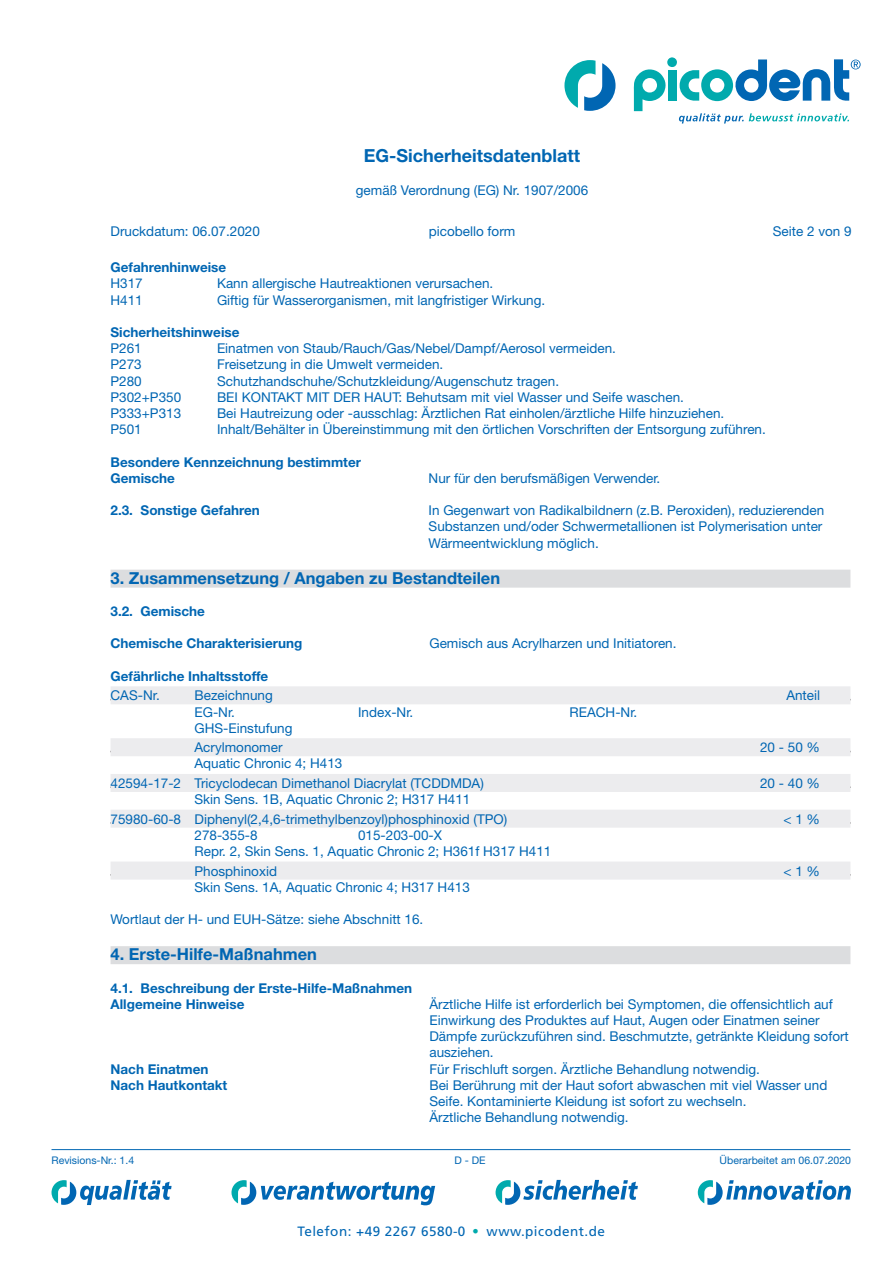
<style>
.page{position:relative;width:893px;height:1263px;background:#fff}
.page>*{position:absolute;margin:0;border:0;box-sizing:border-box;transform-origin:0 0}
.t1{font:39px "Frutiger LT Std";color:#00aaad}
.t2{font:700 18px "Helvetica Neue LT Std";color:#0166b3}
.t3{font:700 16.5px "Helvetica Neue LT Std";color:#0166b3}
.t4{font:13.5px/16.2px "Helvetica Neue LT Std";color:#0166b3}
.t5{font:700 13.5px/16.2px "Helvetica Neue LT Std";color:#0166b3}
.t6{font:13.5px "Frutiger LT Std";letter-spacing:.035em;color:#0166b3}
.t7{font:10.5px "Helvetica Neue LT Std";color:#0166b3}
</style>
<div class="page">
<svg style="left:52px;top:1180px;width:120px;height:25px"></svg>
<svg style="left:496px;top:1180px;width:142px;height:25px"></svg>
<svg style="left:698px;top:1180px;width:153px;height:25px"></svg>
<svg style="left:231px;top:1180px;width:204px;height:25px"></svg>
<svg style="left:634px;top:69px;width:32px;height:42px"></svg>
<div style="left:668px;top:70px;width:9px;height:31px;background:#00aaad"></div>
<div style="left:667px;top:57px;width:10px;height:10px;background:#00aaad;border-radius:50%"></div>
<svg style="left:564px;top:60px;width:51px;height:51px"></svg>
<svg style="left:679px;top:113px;width:170px;height:11px"></svg>
<svg style="left:680px;top:59px;width:181px;height:42px"></svg>
<hr style="left:52px;top:1149px;width:798px;height:1px;background:#0166b3">
<div style="left:111px;top:570px;width:739px;height:18px;background:#dcdddf"></div>
<div style="left:111px;top:686px;width:739px;height:18px;background:#ececee"></div>
<div style="left:111px;top:738px;width:739px;height:18px;background:#ececee"></div>
<div style="left:111px;top:774px;width:739px;height:18px;background:#ececee"></div>
<div style="left:111px;top:810px;width:739px;height:18px;background:#ececee"></div>
<div style="left:111px;top:861px;width:739px;height:18px;background:#ececee"></div>
<div style="left:111px;top:946px;width:739px;height:18px;background:#dcdddf"></div>
<h2 class="t2" style="left:364px;top:144px;width:218px">EG-Sicherheitsdatenblatt</h2>
<p class="t4" style="left:356px;top:182px;width:234px">gemäß Verordnung (EG) Nr. 1907/2006</p>
<p class="t4" style="left:111px;top:223px;width:151px">Druckdatum: 06.07.2020</p>
<p class="t4" style="left:429px;top:223px;width:88px">picobello form</p>
<p class="t4" style="left:773px;top:223px;width:80px">Seite 2 von 9</p>
<p class="t5" style="left:111px;top:259px;width:117px">Gefahrenhinweise</p>
<p class="t4" style="left:111px;top:275px;width:34px">H317</p>
<p class="t4" style="left:217px;top:275px;width:278px">Kann allergische Hautreaktionen verursachen.</p>
<p class="t4" style="left:111px;top:292px;width:34px">H411</p>
<p class="t4" style="left:217px;top:292px;width:330px">Giftig für Wasserorganismen, mit langfristiger Wirkung.</p>
<p class="t5" style="left:111px;top:324px;width:130px">Sicherheitshinweise</p>
<p class="t4" style="left:111px;top:340px;width:33px">P261</p>
<p class="t4" style="left:217px;top:340px;width:400px">Einatmen von Staub/Rauch/Gas/Nebel/Dampf/Aerosol vermeiden.</p>
<p class="t4" style="left:111px;top:356px;width:33px">P273</p>
<p class="t4" style="left:217px;top:356px;width:228px">Freisetzung in die Umwelt vermeiden.</p>
<p class="t4" style="left:111px;top:373px;width:33px">P280</p>
<p class="t4" style="left:217px;top:373px;width:344px">Schutzhandschuhe/Schutzkleidung/Augenschutz tragen.</p>
<p class="t4" style="left:111px;top:389px;width:72px">P302+P350</p>
<p class="t4" style="left:217px;top:389px;width:468px">BEI KONTAKT MIT DER HAUT: Behutsam mit viel Wasser und Seife waschen.</p>
<p class="t4" style="left:111px;top:405px;width:72px">P333+P313</p>
<p class="t4" style="left:217px;top:405px;width:509px">Bei Hautreizung oder -ausschlag: Ärztlichen Rat einholen/ärztliche Hilfe hinzuziehen.</p>
<p class="t4" style="left:111px;top:421px;width:33px">P501</p>
<p class="t4" style="left:217px;top:421px;width:550px">Inhalt/Behälter in Übereinstimmung mit den örtlichen Vorschriften der Entsorgung zuführen.</p>
<p class="t5" style="left:111px;top:453px;width:252px">Besondere Kennzeichnung bestimmter<br>Gemische</p>
<p class="t4" style="left:429px;top:470px;width:233px">Nur für den berufsmäßigen Verwender.</p>
<p class="t5" style="left:111px;top:502px;width:151px">2.3. Sonstige Gefahren</p>
<p class="t4" style="left:429px;top:502px;width:397px">In Gegenwart von Radikalbildnern (z.B. Peroxiden), reduzierenden<br>Substanzen und/oder Schwermetallionen ist Polymerisation unter<br>Wärmeentwicklung möglich.</p>
<p class="t3" style="left:111px;top:568px;width:391px">3. Zusammensetzung / Angaben zu Bestandteilen</p>
<p class="t5" style="left:111px;top:603px;width:96px">3.2. Gemische</p>
<p class="t5" style="left:111px;top:635px;width:193px">Chemische Charakterisierung</p>
<p class="t4" style="left:429px;top:635px;width:249px">Gemisch aus Acrylharzen und Initiatoren.</p>
<p class="t5" style="left:111px;top:668px;width:159px">Gefährliche Inhaltsstoffe</p>
<p class="t4" style="left:111px;top:687px;width:51px">CAS-Nr.</p>
<p class="t4" style="left:195px;top:687px;width:80px">Bezeichnung</p>
<p class="t4" style="left:786px;top:687px;width:35px">Anteil</p>
<p class="t4" style="left:195px;top:703px;width:42px">EG-Nr.</p>
<p class="t4" style="left:358px;top:703px;width:57px">Index-Nr.</p>
<p class="t4" style="left:570px;top:703px;width:69px">REACH-Nr.</p>
<p class="t4" style="left:195px;top:718px;width:100px;line-height:19.5px">GHS-Einstufung<br>Acrylmonomer</p>
<p class="t4" style="left:760px;top:739px;width:62px">20 - 50 %</p>
<p class="t4" style="left:111px;top:754px;width:375px;line-height:19.5px;text-indent:84px">Aquatic Chronic 4; H413<br>42594-17-2 Tricyclodecan Dimethanol Diacrylat (TCDDMDA)</p>
<p class="t4" style="left:111px;top:789px;width:398px;line-height:19.5px;text-indent:84px">Skin Sens. 1B, Aquatic Chronic 2; H317 H411<br>75980-60-8 Diphenyl(2,4,6-trimethylbenzoyl)phosphinoxid (TPO)</p>
<p class="t4" style="left:760px;top:775px;width:62px">20 - 40 %</p>
<p class="t4" style="left:783px;top:810px;width:38px">&lt; 1 %</p>
<p class="t4" style="left:195px;top:827px;width:358px;text-indent:163px">015-203-00-X<br>Repr. 2, Skin Sens. 1, Aquatic Chronic 2; H361f H317 H411</p>
<p class="t4" style="left:195px;top:862px;width:84px">Phosphinoxid</p>
<p class="t4" style="left:783px;top:862px;width:38px">&lt; 1 %</p>
<p class="t4" style="left:195px;top:879px;width:277px">Skin Sens. 1A, Aquatic Chronic 4; H317 H413</p>
<p class="t4" style="left:111px;top:911px;width:314px">Wortlaut der H- und EUH-Sätze: siehe Abschnitt 16.</p>
<p class="t3" style="left:111px;top:944px;width:208px">4. Erste-Hilfe-Maßnahmen</p>
<p class="t5" style="left:111px;top:979px;width:303px">4.1. Beschreibung der Erste-Hilfe-Maßnahmen<br>Allgemeine Hinweise</p>
<p class="t4" style="left:195px;top:827px;width:65px">278-355-8</p>
<p class="t4" style="left:429px;top:996px;width:421px">Ärztliche Hilfe ist erforderlich bei Symptomen, die offensichtlich auf Einwirkung des Produktes auf Haut, Augen oder Einatmen seiner Dämpfe zurückzuführen sind. Beschmutzte, getränkte Kleidung sofort ausziehen.</p>
<p class="t5" style="left:111px;top:1060px;width:99px">Nach Einatmen</p>
<p class="t4" style="left:429px;top:1060px;width:332px">Für Frischluft sorgen. Ärztliche Behandlung notwendig.</p>
<p class="t5" style="left:111px;top:1076px;width:118px">Nach Hautkontakt</p>
<p class="t4" style="left:429px;top:1077px;width:399px">Bei Berührung mit der Haut sofort abwaschen mit viel Wasser und<br>Seife. Kontaminierte Kleidung ist sofort zu wechseln.<br>Ärztliche Behandlung notwendig.</p>
<p class="t7" style="left:52px;top:1154px;width:84px">Revisions-Nr.: 1.4</p>
<p class="t7" style="left:454px;top:1154px;width:33px">D - DE</p>
<p class="t7" style="left:720px;top:1154px;width:133px">Überarbeitet am 06.07.2020</p>
<p class="t6" style="left:297px;top:1223px;width:170px">Telefon: +49 2267 6580-0</p>
<h1 class="t1" style="left:470px;top:1206px;width:12px">·</h1>
<p class="t6" style="left:487px;top:1223px;width:120px">www.picodent.de</p>
</div>
